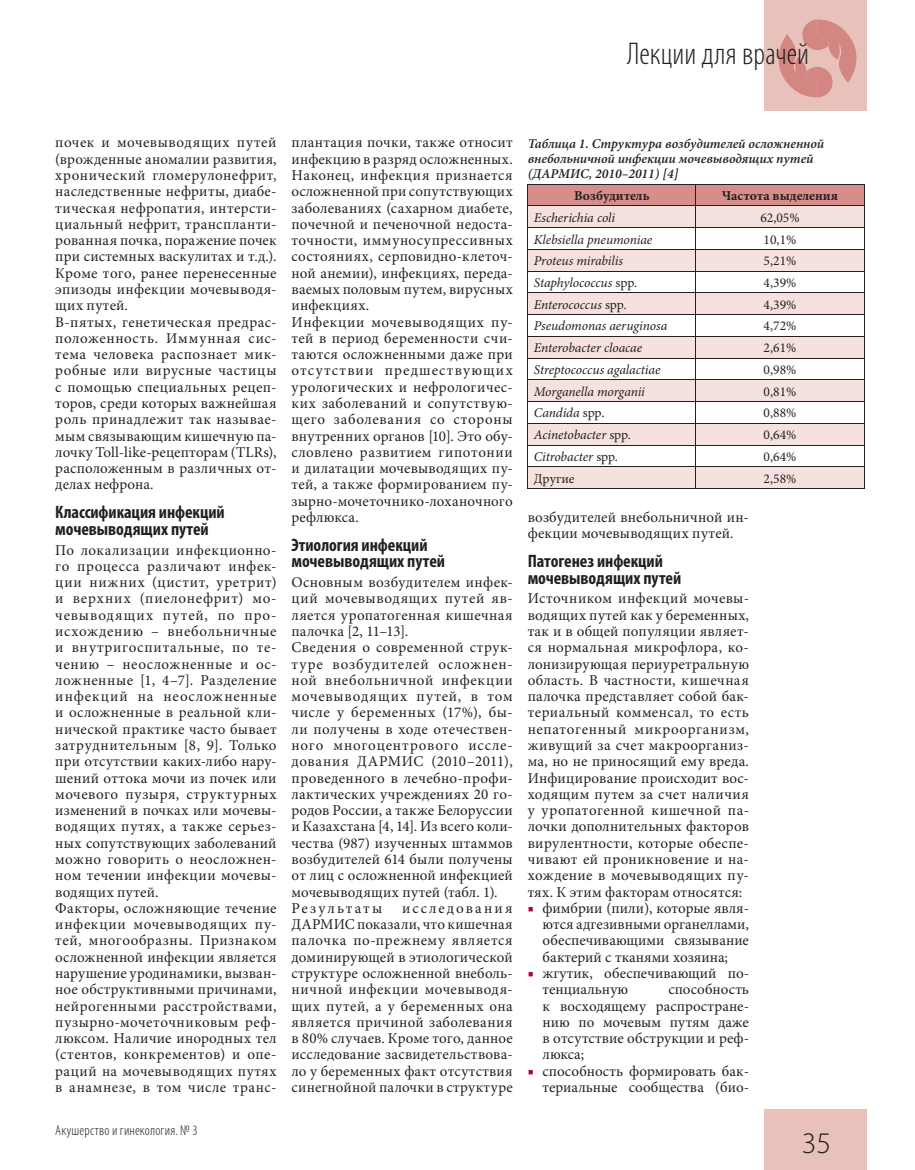
<style>
.page{position:relative;width:915px;height:1170px;background:#fff}
.page>*{position:absolute;margin:0;border:0;box-sizing:border-box;transform-origin:0 0}
.t1{font:300 condensed 31.5px "Myriad Pro";color:#231f20}
.t2{font:300 30px "Myriad Pro";color:#231f20}
.t3{font:700 condensed 18px/16.2px "Myriad Pro";letter-spacing:-.005em;color:#231f20}
.t4{font:15px/16.2px "Minion Pro";letter-spacing:.025em;color:#231f20}
.t5{font:15px/16.2px "Minion Pro";color:#231f20}
.t6{font:300 condensed 14.25px "Myriad Pro";letter-spacing:.015em;color:#231f20}
.t7{font:italic 13.5px "Minion Pro";letter-spacing:-.005em;color:#231f20}
.t8{font:italic 600 13.5px/15px "Minion Pro";color:#231f20}
.t9{font:13.5px "Minion Pro";color:#231f20}
.t10{font:700 13.5px "Minion Pro";color:#231f20}
.s1{font-style:normal}
.s2{color:#ab0332}
</style>
<div class="page">
<div style="left:764px;top:0;width:102px;height:111px;background:#e9c1bb"></div>
<div style="left:764px;top:1108px;width:102px;height:61px;background:#e9c1bb"></div>
<svg style="left:778px;top:19px;width:79px;height:78px"></svg>
<svg style="left:527px;top:184px;width:337px;height:304px"></svg>
<hr style="left:527px;top:488px;width:168px;height:1px;background:#231f20">
<hr style="left:695px;top:488px;width:169px;height:1px;background:#231f20">
<h1 class="t1" style="left:627px;top:35px;width:183px">Лекции для врачей</h1>
<p class="t4" style="left:55px;top:135px;width:223px">почек и мочевыводящих путей (врожденные аномалии развития, хронический гломерулонефрит, наследственные нефриты, диабе&shy;тическая нефропатия, интерсти&shy;циальный нефрит, транспланти&shy;рованная почка, поражение почек при системных васкулитах и т.д.).<br>Кроме того, ранее перенесенные эпизоды инфекции мочевыводя&shy;щих путей.<br>В-пятых, генетическая предрас&shy;положенность. Иммунная сис&shy;тема человека распознает мик&shy;робные или вирусные частицы с помощью специальных рецеп&shy;торов, среди которых важнейшая роль принадлежит так называе&shy;мым связывающим кишечную па&shy;лочку Toll-like-рецепторам (TLRs), расположенным в различных от&shy;делах нефрона.</p>
<p class="t3" style="left:55px;top:504px;width:171px">Классификация инфекций мочевыводящих путей</p>
<p class="t4" style="left:55px;top:541px;width:223px">По локализации инфекционно&shy;го процесса различают инфек&shy;ции нижних (цистит, уретрит) и верхних (пиелонефрит) мо&shy;чевыводящих путей, по про&shy;исхождению – внебольничные и внутригоспитальные, по те&shy;чению – неосложненные и ос&shy;ложненные [1, 4–7]. Разделение инфекций на неосложненные и осложненные в реальной кли&shy;нической практике часто бывает затруднительным [8, 9]. Только при отсутствии каких-либо нару&shy;шений оттока мочи из почек или мочевого пузыря, структурных изменений в почках или мочевы&shy;водящих путях, а также серьез&shy;ных сопутствующих заболеваний можно говорить о неосложнен&shy;ном течении инфекции мочевы&shy;водящих путей.<br>Факторы, осложняющие течение инфекции мочевыводящих пу&shy;тей, многообразны. Признаком осложненной инфекции является нарушение уродинамики, вызван&shy;ное обструктивными причинами, нейрогенными расстройствами, пузырно-мочеточниковым реф&shy;люксом. Наличие инородных тел (стентов, конкрементов) и опе&shy;раций на мочевыводящих путях в анамнезе, в том числе транс-</p>
<p class="t6" style="left:55px;top:1121px;width:144px">Акушерство и гинекология. № 3</p>
<p class="t4" style="left:291px;top:135px;width:223px">плантация почки, также относит инфекцию в разряд осложненных.<br>Наконец, инфекция признается осложненной при сопутствующих заболеваниях (сахарном диабете, почечной и печеночной недоста&shy;точности, иммуносупрессивных состояниях, серповидно-клеточ&shy;ной анемии), инфекциях, переда&shy;ваемых половым путем, вирусных инфекциях.<br>Инфекции мочевыводящих пу&shy;тей в период беременности счи&shy;таются осложненными даже при отсутствии предшествующих урологических и нефрологичес&shy;ких заболеваний и сопутствую&shy;щего заболевания со стороны внутренних органов [10]. Это обу&shy;словлено развитием гипотонии и дилатации мочевыводящих пу&shy;тей, а также формированием пу&shy;зырно-мочеточнико-лоханочного рефлюкса.</p>
<p class="t3" style="left:291px;top:536px;width:155px">Этиология инфекций мочевыводящих путей</p>
<p class="t4" style="left:291px;top:574px;width:223px">Основным возбудителем инфек&shy;ций мочевыводящих путей яв&shy;ляется уропатогенная кишечная палочка [2, 11–13].<br>Сведения о современной струк&shy;туре возбудителей осложнен&shy;ной внебольничной инфекции мочевыводящих путей, в том числе у беременных (17%), бы&shy;ли получены в ходе отечествен&shy;ного многоцентрового иссле&shy;дования ДАРМИС (2010–2011), проведенного в лечебно-профи&shy;лактических учреждениях 20 го&shy;родов России, а также Белоруссии и Казахстана [4, 14]. Из всего коли&shy;чества (987) изученных штаммов возбудителей 614 были получены от лиц с осложненной инфекцией мочевыводящих путей (табл. 1).<br>Результаты</p>
<p class="t4" style="left:291px;top:899px;width:223px;text-align:justify;text-indent:111px">исследования ДАРМИС показали, что кишечная палочка по-прежнему является доминирующей в этиологической структуре осложненной внеболь&shy;ничной инфекции мочевыводя&shy;щих путей, а у беременных она является причиной заболевания в 80% случаев. Кроме того, данное исследование засвидетельствова&shy;ло у беременных факт отсутствия синегнойной палочки в структуре</p>
<p class="t8" style="left:527px;top:136px;width:298px">Таблица 1. Структура возбудителей осложненной внебольничной инфекции мочевыводящих путей (ДАРМИС, 2010–2011) [4]</p>
<p class="t10" style="left:574px;top:186px;width:77px">Возбудитель</p>
<p class="t10" style="left:721px;top:186px;width:118px">Частота выделения</p>
<p class="t7" style="left:533px;top:208px;width:83px">Escherichia coli</p>
<p class="t9" style="left:760px;top:208px;width:41px">62,05%</p>
<p class="t7" style="left:533px;top:230px;width:120px">Klebsiella pneumoniae</p>
<p class="t9" style="left:763px;top:230px;width:34px">10,1%</p>
<p class="t7" style="left:533px;top:252px;width:91px">Proteus mirabilis</p>
<p class="t9" style="left:763px;top:252px;width:34px">5,21%</p>
<p class="t7" style="left:533px;top:273px;width:105px">Staphylococcus <span class="s1">spp.</span></p>
<p class="t9" style="left:763px;top:273px;width:34px">4,39%</p>
<p class="t7" style="left:533px;top:295px;width:94px">Enterococcus <span class="s1">spp.</span></p>
<p class="t9" style="left:763px;top:295px;width:34px">4,39%</p>
<p class="t7" style="left:533px;top:317px;width:135px">Pseudomonas aeruginosa</p>
<p class="t9" style="left:763px;top:317px;width:34px">4,72%</p>
<p class="t7" style="left:533px;top:338px;width:110px">Enterobacter cloacae</p>
<p class="t9" style="left:763px;top:339px;width:34px">2,61%</p>
<p class="t7" style="left:533px;top:360px;width:128px">Streptococcus agalactiae</p>
<p class="t9" style="left:763px;top:360px;width:34px">0,98%</p>
<p class="t7" style="left:533px;top:382px;width:112px">Morganella morganii</p>
<p class="t9" style="left:763px;top:382px;width:34px">0,81%</p>
<p class="t7" style="left:533px;top:404px;width:72px">Candida <span class="s1">spp.</span></p>
<p class="t9" style="left:763px;top:404px;width:34px">0,88%</p>
<p class="t7" style="left:533px;top:425px;width:99px">Acinetobacter <span class="s1">spp.</span></p>
<p class="t9" style="left:763px;top:425px;width:34px">0,64%</p>
<p class="t7" style="left:533px;top:447px;width:86px">Citrobacter <span class="s1">spp.</span></p>
<p class="t9" style="left:763px;top:447px;width:34px">0,64%</p>
<p class="t9" style="left:533px;top:469px;width:42px">Другие</p>
<p class="t9" style="left:763px;top:469px;width:34px">2,58%</p>
<p class="t4" style="left:527px;top:509px;width:223px">возбудителей внебольничной ин&shy;фекции мочевыводящих путей.</p>
<p class="t3" style="left:527px;top:553px;width:155px">Патогенез инфекций мочевыводящих путей</p>
<p class="t4" style="left:527px;top:590px;width:223px;text-align:justify">Источником инфекций мочевы&shy;водящих путей как у беременных, так и в общей популяции являет&shy;ся нормальная микрофлора, ко&shy;лонизирующая периуретральную область. В частности, кишечная палочка представляет собой бак&shy;териальный комменсал, то есть непатогенный микроорганизм, живущий за счет макроорганиз&shy;ма, но не приносящий ему вреда.<br>Инфицирование происходит вос&shy;ходящим путем за счет наличия у уропатогенной кишечной па&shy;лочки дополнительных факторов вирулентности, которые обеспе&shy;чивают ей проникновение и на&shy;хождение в мочевыводящих пу&shy;тях. К этим факторам относятся:</p>
<p class="t4" style="left:542px;top:899px;width:208px;text-align:justify;text-indent:-15px"><span class="s2">■</span> фимбрии (пили), которые явля&shy;ются адгезивными органеллами, обеспечивающими связывание бактерий с тканями хозяина;</p>
<p class="t5" style="left:542px;top:965px;width:208px;text-indent:-15px"><span class="s2">■</span> жгутик, обеспечивающий по&shy;тенциальную</p>
<p class="t4" style="left:542px;top:981px;width:208px;text-align:justify;text-indent:126px">способность к восходящему распростране&shy;нию по мочевым путям даже в отсутствие обструкции и реф&shy;люкса;</p>
<p class="t5" style="left:527px;top:1062px;width:223px;text-align:right"><span class="s2">■</span> способность формировать бак&shy;териальные сообщества (био-</p>
<h2 class="t2" style="left:801px;top:1125px;width:31px">35</h2>
</div>
